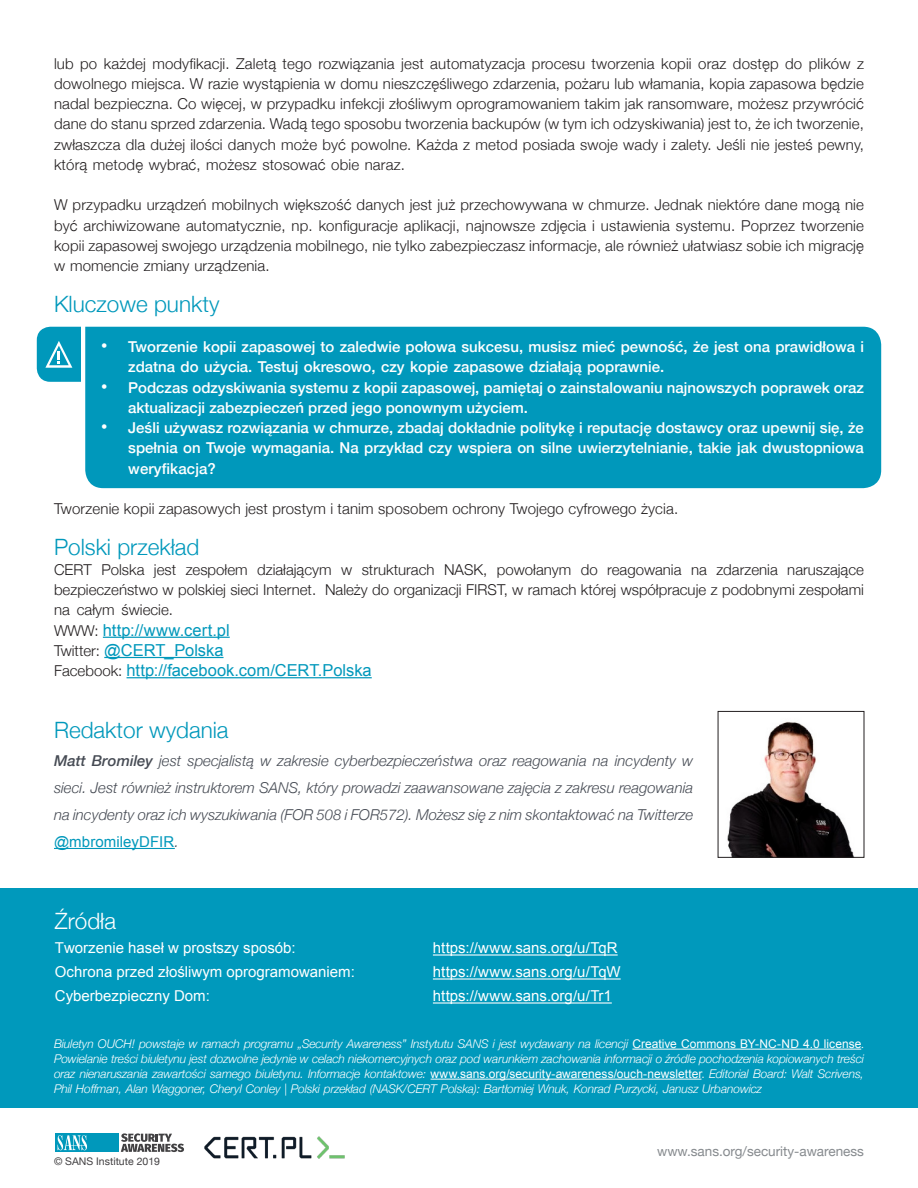
<style>
.page{position:relative;width:918px;height:1188px;background:#fff}
.page>*{position:absolute;margin:0;border:0;box-sizing:border-box;transform-origin:0 0}
.MainText{font:300 22.5px "Helvetica Neue";color:#0098bb}
.t1{font:300 22.5px "Helvetica Neue";color:#fff}
.t2{font:18px "Arial";color:#fff}
.MainText-2{font:16.5px "Arial";color:#0098bb}
.MainText-3{font:300 15px/20.2px "Helvetica Neue";color:#231f20;text-align:justify}
.t3{font:500 15px/20.2px "Helvetica Neue";color:#fff}
.MainText-4{font:italic 300 15px/27px "Helvetica Neue";color:#464b54;text-align:justify}
.t4{font:15px "Arial";color:#fff}
.t5{font:13.5px "Helvetica Neue";color:#868a8e}
.MainText-5{font:italic 300 12px/15px "Helvetica Neue";letter-spacing:-.01em;color:#fff;text-align:justify}
.t6{font:10.5px "Helvetica Neue";color:#413f41}
.s1{font-family:"Helvetica Neue";font-weight:300;font-size:15px;color:#231f20}
.s2{font-weight:500}
.s3{font-family:"Arial";font-weight:400;font-style:normal;color:#0098bb}
.s4{font-family:"Arial";font-weight:400;font-style:normal}
.s5{font-family:"Proxima Nova";font-weight:400;font-style:normal}
.s6{font-style:normal}
</style>
<div class="page">
<div style="left:85px;top:327px;width:796px;height:161px;background:#0098bb"></div>
<svg style="left:37px;top:327px;width:44px;height:55px;background:#1da3c2"></svg>
<div style="left:0;top:889px;width:918px;height:219px;background:#0099bc"></div>
<hr style="left:433px;top:954px;width:185px;height:2px;background:#fff">
<hr style="left:433px;top:978px;width:188px;height:2px;background:#fff">
<hr style="left:433px;top:1002px;width:179px;height:2px;background:#fff">
<hr style="left:103px;top:637px;width:127px;height:1px;background:#0098bb">
<hr style="left:104px;top:657px;width:120px;height:1px;background:#0098bb">
<hr style="left:127px;top:677px;width:245px;height:1px;background:#0098bb">
<hr style="left:632px;top:1049px;width:229px;height:1px;background:#fff">
<hr style="left:431px;top:1079px;width:270px;height:1px;background:#fff">
<svg style="left:121px;top:1133px;width:63px;height:19px"></svg>
<div style="left:56px;top:1133px;width:63px;height:19px;background:#0098bb"></div>
<svg style="left:58px;top:1135px;width:29px;height:15px"></svg>
<img style="left:204px;top:1136px;width:141px;height:23px">
<hr style="left:54px;top:848px;width:121px;height:1px;background:#0098bb">
<img style="left:727px;top:721px;width:127px;height:135px">
<div style="left:718px;top:711px;width:146px;height:147px;border:1px solid #231f20"></div>
<p class="MainText-3" style="left:54px;top:52px;width:812px">lub po każdej modyfikacji. Zaletą tego rozwiązania jest automatyzacja procesu tworzenia kopii oraz dostęp do plików z dowolnego miejsca W. razie wystąpienia w domu nieszczęśliwego zdarzenia, pożaru lub włamania, kopia zapasowa będzie nadal bezpieczna. Co więcej w, przypadku infekcji złośliwym oprogramowaniem takim jak ransomware, możesz przywrócić dane do stanu sprzed zdarzenia. Wadą tego sposobu tworzenia backupów w( tym ich odzyskiwania) jest to, że ich tworzenie, zwłaszcza dla dużej ilości danych może być powolne. Każda z metod posiada swoje wady i zalety. Jeśli nie jesteś pewny, którą metodę wybrać, możesz stosować obie naraz.</p>
<p class="MainText-3" style="left:54px;top:194px;width:812px">W przypadku urządzeń mobilnych większość danych jest już przechowywana w chmurze. Jednak niektóre dane mogą nie być archiwizowane automatycznie, np. konfiguracje aplikacji, najnowsze zdjęcia i ustawienia systemu. Poprzez tworzenie kopii zapasowej swojego urządzenia mobilnego, nie tylko zabezpieczasz informacje, ale również ułatwiasz sobie ich migrację w momencie zmiany urządzenia.</p>
<p class="MainText" style="left:54px;top:285px;width:167px">Kluczowe punkty</p>
<p class="t3" style="left:128px;top:335px;width:737px">Tworzenie kopii zapasowej to zaledwie połowa sukcesu, musisz mieć pewność, że jest ona prawidłowa i</p>
<p class="t2" style="left:101px;top:334px;width:8px">•</p>
<p class="t2" style="left:101px;top:374px;width:8px">•</p>
<p class="t2" style="left:101px;top:415px;width:8px">•</p>
<p class="t3" style="left:128px;top:356px;width:538px">zdatna do użycia. Testuj okresowo, czy kopie zapasowe działają poprawnie.</p>
<p class="t3" style="left:128px;top:376px;width:737px">Podczas odzyskiwania systemu z kopii zapasowej, pamiętaj o zainstalowaniu najnowszych poprawek oraz</p>
<p class="t3" style="left:128px;top:396px;width:401px">aktualizacji zabezpieczeń przed jego ponownym użyciem.</p>
<p class="t3" style="left:128px;top:416px;width:737px">Jeśli używasz rozwiązania w chmurze, zbadaj dokładnie politykę i reputację dostawcy oraz upewnij się, że</p>
<p class="t3" style="left:128px;top:437px;width:737px">spełnia on Twoje wymagania. Na przykład czy wspiera on silne uwierzytelnianie, takie jak dwustopniowa weryfikacja?</p>
<p class="MainText-3" style="left:54px;top:497px;width:626px">Tworzenie kopii zapasowych jest prostym i tanim sposobem ochrony Twojego cyfrowego życia.</p>
<p class="MainText" style="left:54px;top:528px;width:147px">Polski przekład</p>
<p class="MainText-3" style="left:787px;top:558px;width:78px">naruszające</p>
<p class="MainText-3" style="left:54px;top:558px;width:39px">CERT</p>
<p class="MainText-3" style="left:444px;top:558px;width:45px">NASK,</p>
<p class="MainText-3" style="left:101px;top:558px;width:45px">Polska</p>
<p class="MainText-3" style="left:154px;top:558px;width:24px">jest</p>
<p class="MainText-3" style="left:186px;top:558px;width:63px">zespołem</p>
<p class="MainText-3" style="left:257px;top:558px;width:76px">działającym</p>
<p class="MainText-3" style="left:362px;top:558px;width:74px">strukturach</p>
<p class="MainText-3" style="left:497px;top:558px;width:76px">powołanym</p>
<p class="MainText-3" style="left:581px;top:558px;width:18px">do</p>
<p class="MainText-3" style="left:607px;top:558px;width:76px">reagowania</p>
<p class="MainText-3" style="left:716px;top:558px;width:63px">zdarzenia</p>
<p class="MainText-3" style="left:691px;top:558px;width:17px">na</p>
<p class="MainText-3" style="left:341px;top:558px;width:13px">w</p>
<p class="MainText-3" style="left:122px;top:578px;width:196px;text-indent:-68px">bezpieczeństwo w polskiej sieci Internet. świecie.</p>
<p class="MainText-3" style="left:325px;top:578px;width:540px">Należy do organizacji FIRST w, ramach której współpracuje z podobnymi zespołami</p>
<p class="MainText-3" style="left:77px;top:599px;width:39px">całym</p>
<p class="MainText-3" style="left:54px;top:599px;width:17px">na</p>
<p class="MainText-2" style="left:54px;top:619px;width:177px"><span class="s1">WWW:</span> http://www.cert.pl</p>
<p class="MainText-2" style="left:54px;top:639px;width:171px"><span class="s1">Twitter</span> @<span class="s1">:</span> CERT_Polska</p>
<p class="MainText-2" style="left:54px;top:659px;width:319px"><span class="s1">Facebook:</span> http://facebook.com/CERT.Polska</p>
<p class="MainText" style="left:54px;top:712px;width:176px">Redaktor wydania</p>
<p class="MainText-4" style="left:54px;top:746px;width:641px"><span class="s2">Matt Bromiley</span> jest specjalistą w zakresie cyberbezpieczeństwa oraz reagowania na incydenty w sieci. Jest również instruktorem SANS, który prowadzi zaawansowane zajęcia z zakresu reagowania na incydenty oraz ich wyszukiwania (FOR 508 i FOR572 .) Możesz się z nim skontaktować na Twitterze <span class="s3">@mbromileyDFIR</span>.</p>
<p class="t1" style="left:55px;top:903px;width:63px">Źródła</p>
<p class="t4" style="left:55px;top:938px;width:242px">Tworzenie haseł w prostszy sposób:</p>
<p class="t4" style="left:433px;top:938px;width:186px">https://www.sans.org /u/ TqR</p>
<p class="t4" style="left:55px;top:962px;width:302px">Ochrona przed złośliwym oprogramowaniem:</p>
<p class="t4" style="left:433px;top:962px;width:189px">https://www.sans.org /u/ TqW</p>
<p class="t4" style="left:55px;top:986px;width:157px">Cyberbezpieczny Dom:</p>
<p class="t4" style="left:433px;top:986px;width:180px">https://www.sans.org /u/ Tr1</p>
<p class="MainText-5" style="left:54px;top:1035px;width:812px">Biuletyn OUCH! powstaje w ramach programu „Security Awareness” Instytutu SANS i jest wydawany na licencji <span class="s4">Creative Commons BY-NC-ND 4.0 license</span><span class="s5">.<br></span>Powielanie treści biuletynu jest dozwolne jedynie w celach niekomercyjnych oraz pod warunkiem zachowania informacji o źródle pochodzenia kopiowanych treści oraz nienaruszania zawartości samego biuletynu. Informacje kontaktowe: <span class="s4">www.sans.org/security-awareness/ouch-newsletter</span><span class="s6">.</span> Editorial Board: Walt Scrivens, Phil Hoffman, Alan Waggoner, Cheryl Conley | Polski przekład (NASK/CERT Polska :) Bartłomiej Wnuk, Konrad Purzycki, Janusz Urbanowicz</p>
<p class="t6" style="left:54px;top:1154px;width:108px">© SANS Institute 2019</p>
<p class="t5" style="left:657px;top:1142px;width:208px">www.sans.org/security-awareness</p>
</div>
